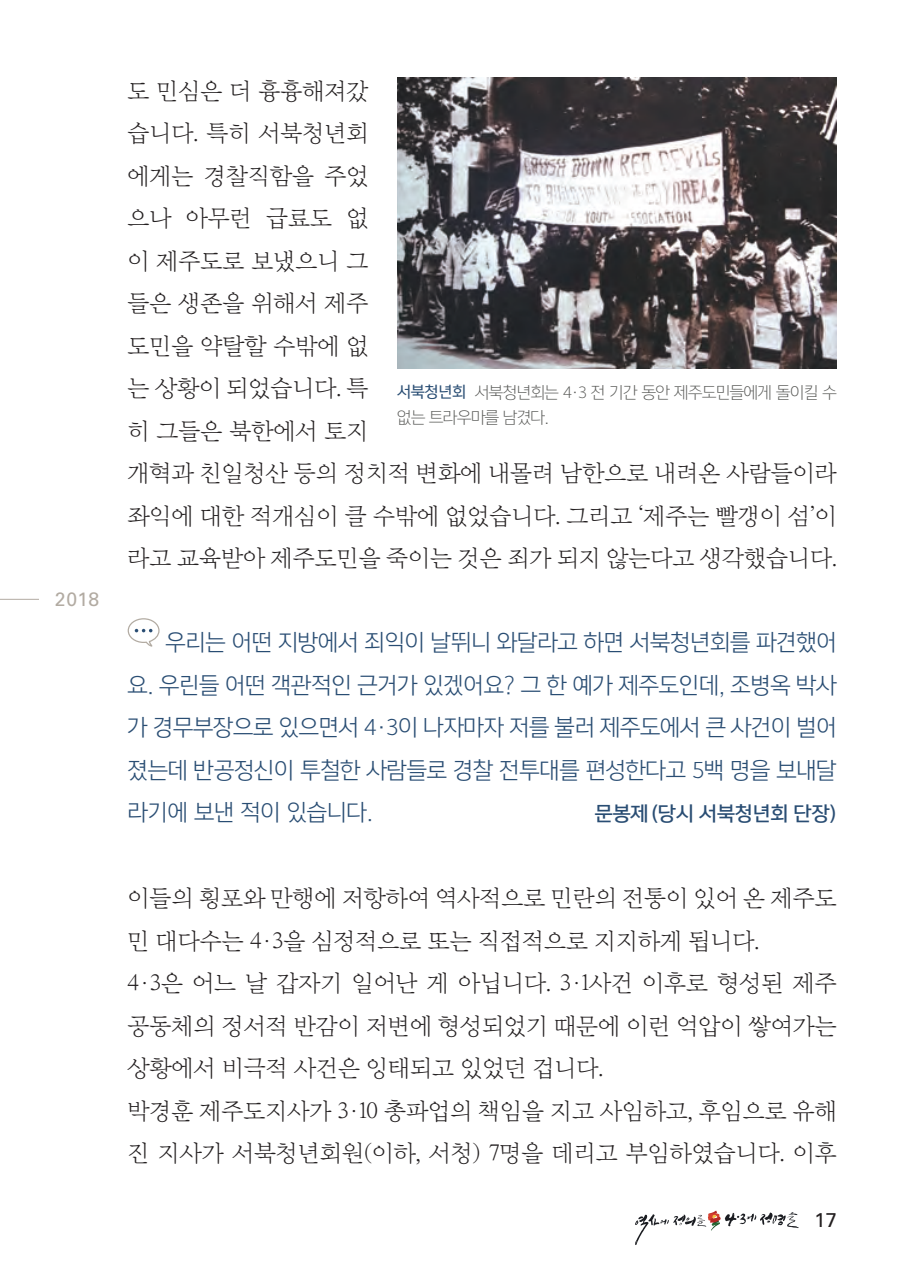
<style>
.page{position:relative;width:922px;height:1276px;background:#fff}
.page>*{position:absolute;margin:0;border:0;box-sizing:border-box;transform-origin:0 0}
.t1{font:23px/42.5px "Yoon Myungjo Pro 720";letter-spacing:-.01em;color:#231f20}
.t2{font:22.5px/42.5px "Yoon Gothic Pro 730";letter-spacing:-.01em;color:#294d73;text-align:justify}
.t3{font:20px "Univers LT Std";color:#231f20}
.t4{font:19.5px "Univers LT Std";color:#b2aba2}
.t5{font:18.75px "Yoon Gothic Pro 760";letter-spacing:-.01em;color:#294d73}
.t6{font:16.25px/25px "Yoon Gothic Pro 720";letter-spacing:-.025em;color:#575855}
.s1{font-family:"Yoon Gothic Pro 750";font-size:15px;color:#294d73}
</style>
<div class="page">
<hr style="left:0;top:599px;width:39px;height:1px;background:#b2aba2">
<svg style="left:635px;top:1210px;width:163px;height:35px"></svg>
<svg style="left:127px;top:618px;width:33px;height:29px"></svg>
<img style="left:397px;top:78px;width:439px;height:291px">
<p class="t4" style="left:55px;top:587px;width:46px">2018</p>
<p class="t1" style="left:128px;top:69px;width:710px">도 민심은 더 흉흉해져갔<br>습니다. 특히 서북청년회<br>에게는 경찰직함을 주었<br>으나 아무런 급료도 없<br>이 제주도로 보냈으니 그<br>들은 생존을 위해서 제주<br>도민을 약탈할 수밖에 없<br>는 상황이 되었습니다. 특<br>히 그들은 북한에서 토지<br>개혁과 친일청산 등의 정치적 변화에 내몰려 남한으로 내려온 사람들이라 좌익에 대한 적개심이 클 수밖에 없었습니다. 그리고 ‘제주는 빨갱이 섬’이 라고 교육받아 제주도민을 죽이는 것은 죄가 되지 않는다고 생각했습니다.</p>
<p class="t6" style="left:397px;top:379px;width:441px"><span class="s1">서북청년회</span> 서북청년회는 4·3 전 기간 동안 제주도민들에게 돌이킬 수 없는 트라우마를 남겼다.</p>
<p class="t2" style="left:128px;top:621px;width:710px;text-indent:38px">우리는 어떤 지방에서 죄익이 날뛰니 와달라고 하면 서북청년회를 파견했어 요. 우린들 어떤 객관적인 근거가 있겠어요? 그 한 예가 제주도인데, 조병옥 박사 가 경무부장으로 있으면서 4·3이 나자마자 저를 불러 제주도에서 큰 사건이 벌어 졌는데 반공정신이 투철한 사람들로 경찰 전투대를 편성한다고 5백 명을 보내달 라기에 보낸 적이 있습니다.</p>
<p class="t5" style="left:594px;top:801px;width:243px">문봉제(당시 서북청년회 단장)</p>
<p class="t1" style="left:128px;top:876px;width:710px">이들의 횡포와 만행에 저항하여 역사적으로 민란의 전통이 있어 온 제주도 민 대다수는 4·3을 심정적으로 또는 직접적으로 지지하게 됩니다.<br>4·3은 어느 날 갑자기 일어난 게 아닙니다. 3·1사건 이후로 형성된 제주 공동체의 정서적 반감이 저변에 형성되었기 때문에 이런 억압이 쌓여가는 상황에서 비극적 사건은 잉태되고 있었던 겁니다.<br>박경훈 제주도지사가 3·10 총파업의 책임을 지고 사임하고, 후임으로 유해 진 지사가 서북청년회원(이하, 서청) 7명을 데리고 부임하였습니다. 이후</p>
<p class="t3" style="left:814px;top:1207px;width:24px">17</p>
</div>
